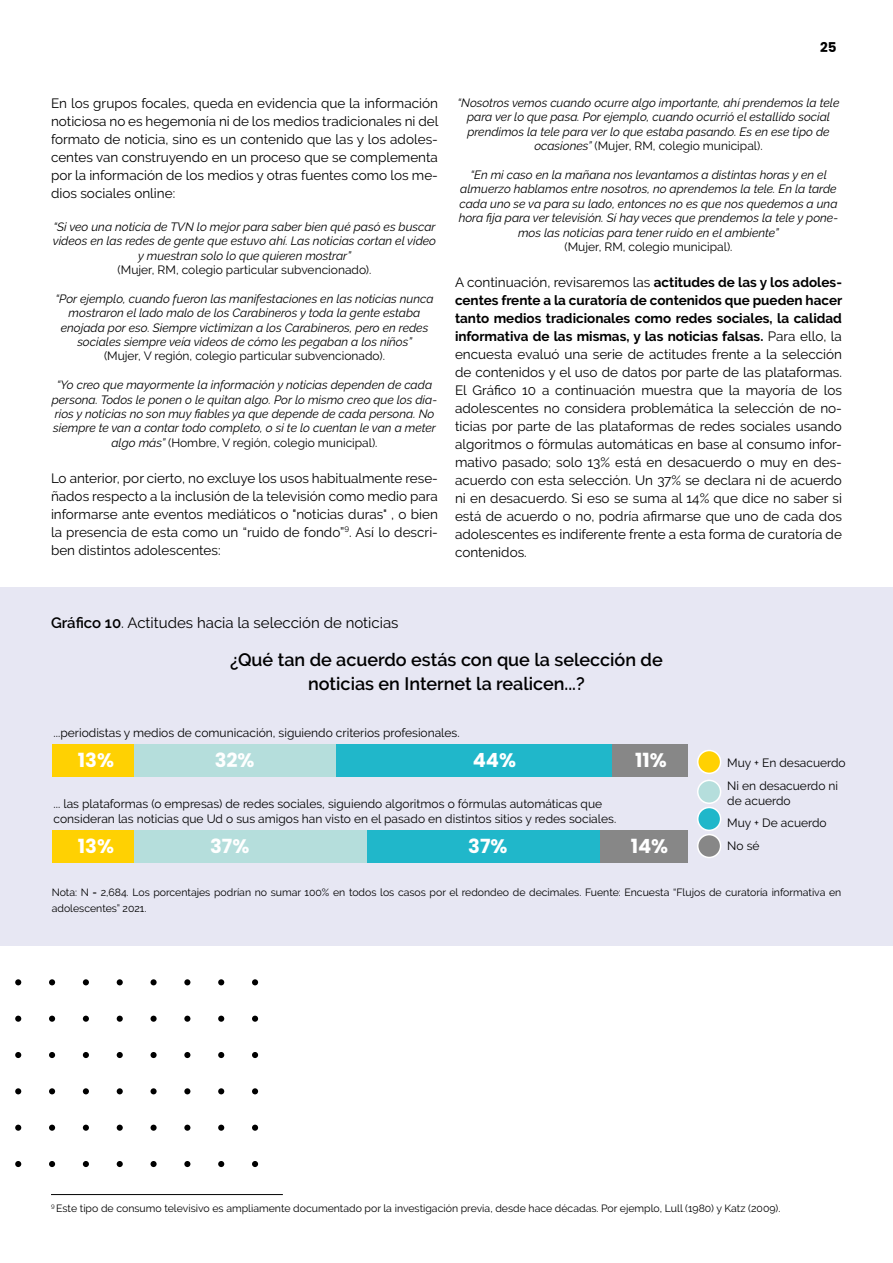
<style>
.page{position:relative;width:893px;height:1263px;background:#fff}
.page>*{position:absolute;margin:0;border:0;box-sizing:border-box;transform-origin:0 0}
.t1{font:700 19.5px "Poppins";color:#fff}
.t2{font:600 18px/24px "Raleway";color:#000;text-align:center}
.t3{font:15px "Raleway";color:#000}
.t4{font:13.5px/18px "Raleway";color:#000;text-align:justify}
.t5{font:700 13.5px "Poppins";color:#000}
.t6{font:italic 12px/14.4px "Raleway";color:#000;text-align:center}
.t7{font:12px/22.5px "Raleway";color:#000}
.t8{font:10.5px/16.5px "Raleway";color:#000}
.s1{font-style:normal}
.s2{font-weight:700}
.s3{font-weight:600}
</style>
<div class="page">
<div style="left:0;top:587px;width:893px;height:358px;background:#e7e7f3"></div>
<div style="left:612px;top:744px;width:76px;height:32px;background:#878787"></div>
<div style="left:600px;top:830px;width:88px;height:32px;background:#878787"></div>
<div style="left:335px;top:744px;width:277px;height:32px;background:#20b7ca"></div>
<div style="left:367px;top:830px;width:233px;height:32px;background:#20b7ca"></div>
<div style="left:134px;top:744px;width:201px;height:32px;background:#b5dedc"></div>
<div style="left:134px;top:830px;width:233px;height:32px;background:#b5dedc"></div>
<div style="left:52px;top:744px;width:82px;height:32px;background:#ffd102"></div>
<div style="left:52px;top:830px;width:82px;height:32px;background:#ffd102"></div>
<div style="left:698px;top:807px;width:23px;height:23px;background:#20b7ca;border-radius:50%"></div>
<div style="left:697px;top:807px;width:24px;height:24px;border:2px solid #fff;border-radius:50%"></div>
<div style="left:698px;top:834px;width:23px;height:23px;background:#878787;border-radius:50%"></div>
<div style="left:697px;top:834px;width:24px;height:24px;border:2px solid #fff;border-radius:50%"></div>
<div style="left:698px;top:750px;width:23px;height:23px;background:#ffd102;border-radius:50%"></div>
<div style="left:697px;top:750px;width:24px;height:24px;border:2px solid #fff;border-radius:50%"></div>
<div style="left:698px;top:780px;width:23px;height:23px;background:#b5dedc;border-radius:50%"></div>
<div style="left:697px;top:780px;width:24px;height:24px;border:2px solid #fff;border-radius:50%"></div>
<hr style="left:51px;top:1194px;width:232px;height:1px;background:#000">
<svg style="left:252px;top:979px;width:6px;height:6px"></svg>
<svg style="left:218px;top:979px;width:6px;height:6px"></svg>
<svg style="left:184px;top:979px;width:6px;height:6px"></svg>
<svg style="left:151px;top:979px;width:6px;height:6px"></svg>
<svg style="left:117px;top:979px;width:6px;height:6px"></svg>
<svg style="left:83px;top:979px;width:6px;height:6px"></svg>
<svg style="left:49px;top:979px;width:6px;height:6px"></svg>
<svg style="left:15px;top:979px;width:6px;height:6px"></svg>
<svg style="left:252px;top:1016px;width:6px;height:6px"></svg>
<svg style="left:218px;top:1016px;width:6px;height:6px"></svg>
<svg style="left:184px;top:1016px;width:6px;height:6px"></svg>
<svg style="left:151px;top:1016px;width:6px;height:6px"></svg>
<svg style="left:117px;top:1016px;width:6px;height:6px"></svg>
<svg style="left:83px;top:1016px;width:6px;height:6px"></svg>
<svg style="left:49px;top:1016px;width:6px;height:6px"></svg>
<svg style="left:15px;top:1016px;width:6px;height:6px"></svg>
<svg style="left:252px;top:1052px;width:6px;height:6px"></svg>
<svg style="left:218px;top:1052px;width:6px;height:6px"></svg>
<svg style="left:184px;top:1052px;width:6px;height:6px"></svg>
<svg style="left:151px;top:1052px;width:6px;height:6px"></svg>
<svg style="left:117px;top:1052px;width:6px;height:6px"></svg>
<svg style="left:83px;top:1052px;width:6px;height:6px"></svg>
<svg style="left:49px;top:1052px;width:6px;height:6px"></svg>
<svg style="left:15px;top:1052px;width:6px;height:6px"></svg>
<svg style="left:252px;top:1088px;width:6px;height:6px"></svg>
<svg style="left:218px;top:1088px;width:6px;height:6px"></svg>
<svg style="left:184px;top:1088px;width:6px;height:6px"></svg>
<svg style="left:151px;top:1088px;width:6px;height:6px"></svg>
<svg style="left:117px;top:1088px;width:6px;height:6px"></svg>
<svg style="left:83px;top:1088px;width:6px;height:6px"></svg>
<svg style="left:49px;top:1088px;width:6px;height:6px"></svg>
<svg style="left:15px;top:1088px;width:6px;height:6px"></svg>
<div style="left:252px;top:1124px;width:6px;height:7px;background:#000;border-radius:50%"></div>
<div style="left:218px;top:1124px;width:6px;height:7px;background:#000;border-radius:50%"></div>
<div style="left:184px;top:1124px;width:6px;height:7px;background:#000;border-radius:50%"></div>
<div style="left:151px;top:1124px;width:6px;height:7px;background:#000;border-radius:50%"></div>
<div style="left:117px;top:1124px;width:6px;height:7px;background:#000;border-radius:50%"></div>
<div style="left:83px;top:1124px;width:6px;height:7px;background:#000;border-radius:50%"></div>
<div style="left:49px;top:1124px;width:6px;height:7px;background:#000;border-radius:50%"></div>
<div style="left:15px;top:1124px;width:6px;height:7px;background:#000;border-radius:50%"></div>
<svg style="left:252px;top:1161px;width:6px;height:6px"></svg>
<svg style="left:218px;top:1161px;width:6px;height:6px"></svg>
<svg style="left:184px;top:1161px;width:6px;height:6px"></svg>
<svg style="left:151px;top:1161px;width:6px;height:6px"></svg>
<svg style="left:117px;top:1161px;width:6px;height:6px"></svg>
<svg style="left:83px;top:1161px;width:6px;height:6px"></svg>
<svg style="left:49px;top:1161px;width:6px;height:6px"></svg>
<svg style="left:15px;top:1161px;width:6px;height:6px"></svg>
<p class="t5" style="left:820px;top:39px;width:18px">25</p>
<p class="t4" style="left:51px;top:95px;width:389px">En los grupos focales, queda en evidencia que la información noticiosa no es hegemonía ni de los medios tradicionales ni del formato de noticia, sino es un contenido que las y los adoles&shy;centes van construyendo en un proceso que se complementa por la información de los medios y otras fuentes como los me&shy;dios sociales online:</p>
<p class="t6" style="left:53px;top:219px;width:385px">“Si veo una noticia de TVN lo mejor para saber bien qué pasó es buscar videos en las redes de gente que estuvo ahí. Las noticias cortan el video y muestran solo lo que quieren mostrar”</p>
<p class="t7" style="left:118px;top:258px;width:255px">(Mujer, RM, colegio particular subvencionado).</p>
<p class="t6" style="left:56px;top:291px;width:379px">“Por ejemplo, cuando fueron las manifestaciones en las noticias nunca mostraron el lado malo de los Carabineros y toda la gente estaba enojada por eso. Siempre victimizan a los Carabineros, pero en redes sociales siempre veía videos de cómo les pegaban a los niños”</p>
<p class="t7" style="left:104px;top:345px;width:282px">(Mujer, V región, colegio particular subvencionado).</p>
<p class="t6" style="left:52px;top:378px;width:387px">“Yo creo que mayormente la información y noticias dependen de cada persona. Todos le ponen o le quitan algo. Por lo mismo creo que los dia&shy;rios y noticias no son muy fiables ya que depende de cada persona. No siempre te van a contar todo completo, o si te lo cuentan le van a meter algo más” <span class="s1">(Hombre, V región, colegio municipal).</span></p>
<p class="t4" style="left:51px;top:469px;width:388px">Lo anterior, por cierto, no excluye los usos habitualmente rese&shy;ñados respecto a la inclusión de la televisión como medio para informarse ante eventos mediáticos o "noticias duras" , o bien la presencia de esta como un “ruido de fondo”<sup>9</sup>. Así lo descri&shy;ben distintos adolescentes:</p>
<p class="t6" style="left:458px;top:95px;width:383px">“Nosotros vemos cuando ocurre algo importante, ahí prendemos la tele para ver lo que pasa. Por ejemplo, cuando ocurrió el estallido social prendimos la tele para ver lo que estaba pasando. Es en ese tipo de ocasiones” <span class="s1">(Mujer, RM, colegio municipal).</span></p>
<p class="t6" style="left:459px;top:167px;width:381px">“En mi caso en la mañana nos levantamos a distintas horas y en el almuerzo hablamos entre nosotros, no aprendemos la tele. En la tarde cada uno se va para su lado, entonces no es que nos quedemos a una hora fija para ver televisión. Sí hay veces que prendemos la tele y pone&shy;mos las noticias para tener ruido en el ambiente”</p>
<p class="t7" style="left:564px;top:235px;width:170px">(Mujer, RM, colegio municipal).</p>
<p class="t4" style="left:455px;top:273px;width:389px">A continuación, revisaremos las <span class="s2">actitudes de las y los adoles&shy;centes frente a la curatoría de contenidos que pueden hacer tanto medios tradicionales como redes sociales, la calidad informativa de las mismas, y las noticias falsas.</span> Para ello, la encuesta evaluó una serie de actitudes frente a la selección de contenidos y el uso de datos por parte de las plataformas.<br>El Gráfico 10 a continuación muestra que la mayoría de los adolescentes no considera problemática la selección de no&shy;ticias por parte de las plataformas de redes sociales usando algoritmos o fórmulas automáticas en base al consumo infor&shy;mativo pasado; solo 13% está en desacuerdo o muy en des&shy;acuerdo con esta selección. Un 37% se declara ni de acuerdo ni en desacuerdo. Si eso se suma al 14% que dice no saber si está de acuerdo o no, podría afirmarse que uno de cada dos adolescentes es indiferente frente a esta forma de curatoría de contenidos.</p>
<p class="t3" style="left:51px;top:613px;width:349px"><span class="s3">Gráfico 10</span>. Actitudes hacia la selección de noticias</p>
<h2 class="t2" style="left:230px;top:647px;width:434px">¿Qué tan de acuerdo estás con que la selección de noticias en Internet la realicen...?</h2>
<p class="t7" style="left:54px;top:721px;width:408px">...periodistas y medios de comunicación, siguiendo criterios profesionales.</p>
<h1 class="t1" style="left:78px;top:749px;width:38px">13%</h1>
<h1 class="t1" style="left:215px;top:749px;width:41px">32%</h1>
<h1 class="t1" style="left:473px;top:749px;width:45px">44%</h1>
<h1 class="t1" style="left:635px;top:749px;width:33px">11%</h1>
<p class="t7" style="left:54px;top:797px;width:564px;line-height:14.4px">... las plataformas (o empresas) de redes sociales, siguiendo algoritmos o fórmulas automáticas que consideran las noticias que Ud o sus amigos han visto en el pasado en distintos sitios y redes sociales.</p>
<h1 class="t1" style="left:78px;top:835px;width:38px">13%</h1>
<h1 class="t1" style="left:210px;top:835px;width:41px">37%</h1>
<h1 class="t1" style="left:468px;top:835px;width:41px">37%</h1>
<h1 class="t1" style="left:631px;top:835px;width:39px">14%</h1>
<p class="t7" style="left:727px;top:752px;width:120px">Muy + En desacuerdo<br>Ni en desacuerdo ni</p>
<p class="t7" style="left:727px;top:789px;width:101px">de acuerdo<br>Muy + De acuerdo<br>No sé</p>
<p class="t8" style="left:52px;top:883px;width:791px">Nota: N = 2,684. Los porcentajes podrían no sumar 100% en todos los casos por el redondeo de decimales. Fuente: Encuesta “Flujos de curatoría informativa en adolescentes” 2021.</p>
<p class="t8" style="left:51px;top:1200px;width:731px"><sup>9</sup> Este tipo de consumo televisivo es ampliamente documentado por la investigación previa, desde hace décadas. Por ejemplo, Lull (1980) y Katz (2009).</p>
</div>
